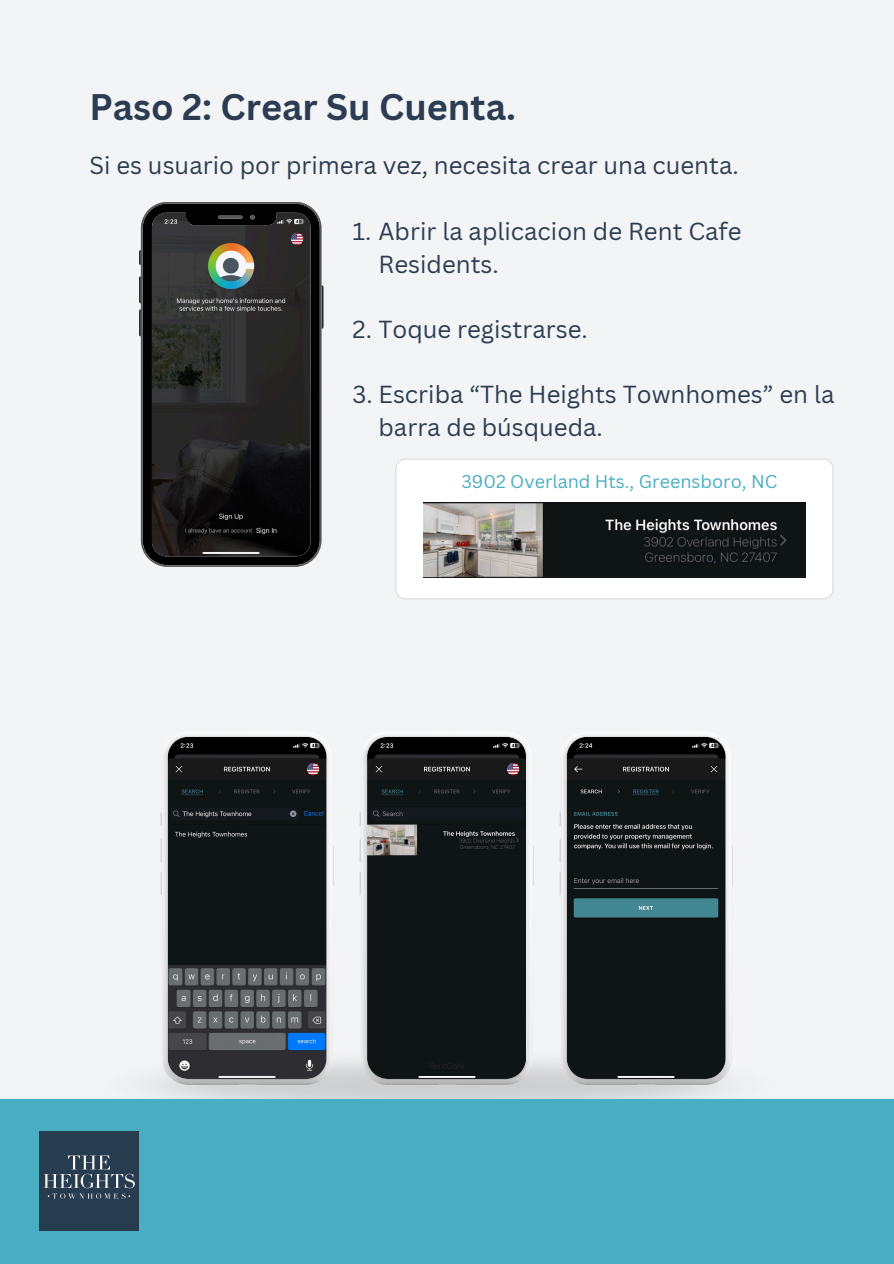
<style>
.page{position:relative;width:894px;height:1264px;background:#fff}
.page>*{position:absolute;margin:0;border:0;box-sizing:border-box;transform-origin:0 0}
.t1{font:700 36px "Canva Sans";color:#2c3c52}
.t2{font:24px/32.7px "Canva Sans";color:#2c3c52}
.t3{font:18px "Canva Sans";color:#49aec2}
</style>
<div class="page">
<div style="left:0;top:0;width:893px;height:1263px;background:#f3f4f5"></div>
<img style="left:160px;top:736px;width:174px;height:348px">
<img style="left:359px;top:736px;width:175px;height:348px">
<img style="left:559px;top:736px;width:174px;height:348px">
<div style="left:0;top:1098px;width:893px;height:165px;background:#49aec2"></div>
<img style="left:40px;top:1131px;width:99px;height:99px">
<svg style="left:139px;top:250px;width:2px;height:15px"></svg>
<svg style="left:139px;top:276px;width:2px;height:27px"></svg>
<svg style="left:139px;top:309px;width:2px;height:27px"></svg>
<svg style="left:321px;top:285px;width:2px;height:44px"></svg>
<svg style="left:141px;top:202px;width:180px;height:365px;background:#282827"></svg>
<svg style="left:395px;top:459px;width:438px;height:140px"></svg>
<img style="left:423px;top:503px;width:382px;height:74px">
<h2 class="t1" style="left:89px;top:81px;width:428px">Paso 2: Crear Su Cuenta.</h2>
<h2 class="t2" style="left:89px;top:148px;width:650px">Si es usuario por primera vez, necesita crear una cuenta.</h2>
<h2 class="t2" style="left:378px;top:214px;width:364px;text-indent:-26px">1. Abrir la aplicacion de Rent Cafe<br>Residents.</h2>
<h2 class="t2" style="left:352px;top:312px;width:237px">2. Toque registrarse.</h2>
<h2 class="t2" style="left:378px;top:378px;width:457px;text-indent:-26px">3. Escriba “The Heights Townhomes” en la barra de búsqueda.</h2>
<p class="t3" style="left:461px;top:468px;width:317px">3902 Overland Hts., Greensboro, NC</p>
</div>
